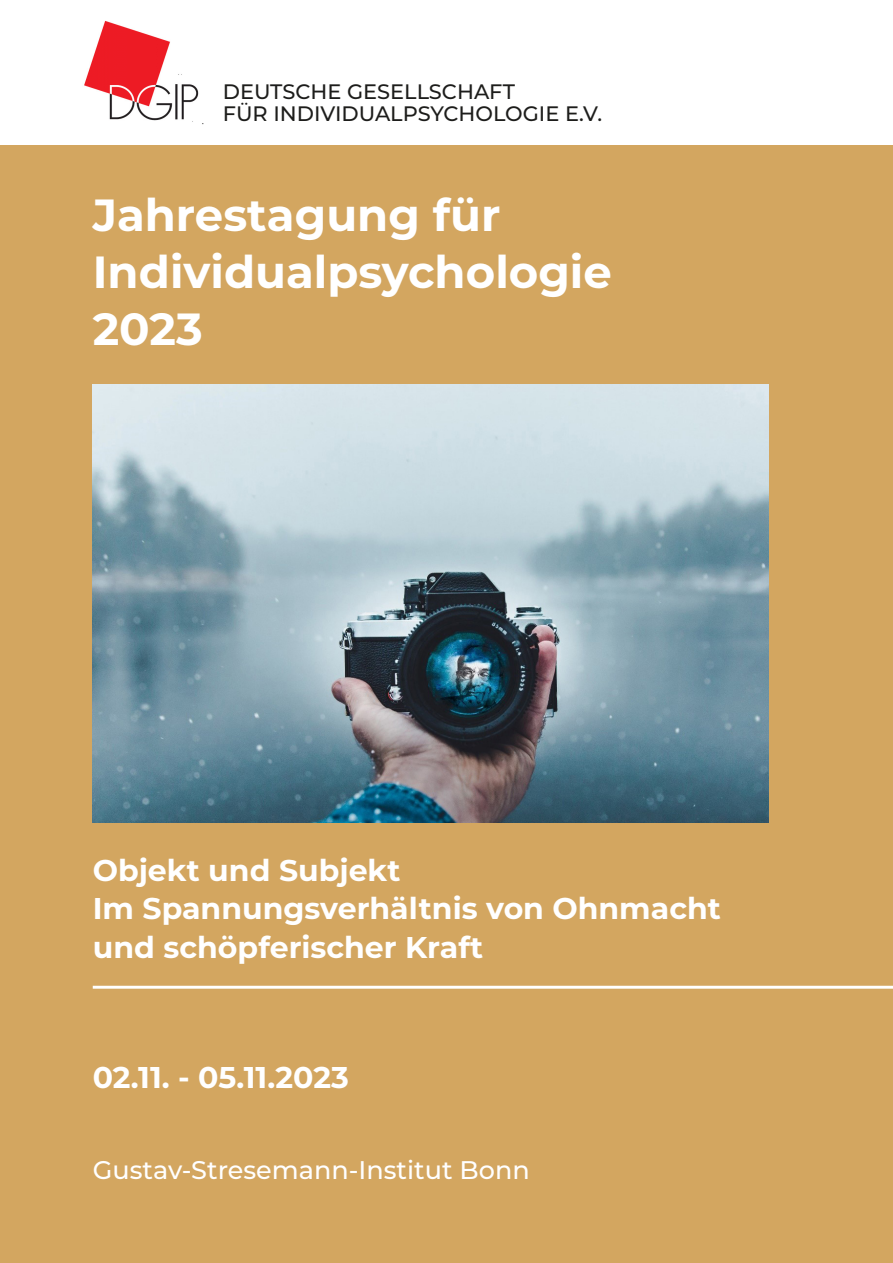
<style>
.page{position:relative;width:893px;height:1263px;background:#fff}
.page>*{position:absolute;margin:0;border:0;box-sizing:border-box;transform-origin:0 0}
.t1{font:700 45px "Montserrat";color:#fff}
.t2{font:700 30px "Montserrat";color:#fff}
.t3{font:500 25.5px "Montserrat";color:#fff}
.t4{font:500 20.85px "Montserrat";color:#1d1d1b}
</style>
<div class="page">
<div style="left:0;top:145px;width:893px;height:1118px;background:#d3a660"></div>
<img style="left:84px;top:21px;width:119px;height:104px">
<hr style="left:93px;top:986px;width:800px;height:3px;background:#fff">
<img style="left:93px;top:384px;width:676px;height:438px">
<p class="t4" style="left:223px;top:77px;width:294px">DEUTSCHE GESELLSCHAFT</p>
<p class="t4" style="left:223px;top:99px;width:381px">FÜR INDIVIDUALPSYCHOLOGIE E.V.</p>
<p class="t1" style="left:93px;top:183px;width:409px">Jahrestagung für</p>
<p class="t1" style="left:93px;top:240px;width:521px">Individualpsychologie</p>
<p class="t1" style="left:93px;top:297px;width:111px">2023</p>
<p class="t2" style="left:93px;top:849px;width:309px">Objekt und Subjekt</p>
<p class="t2" style="left:93px;top:887px;width:630px">Im Spannungsverhältnis von Ohnmacht</p>
<p class="t2" style="left:93px;top:925px;width:392px">und schöpferischer Kraft</p>
<p class="t2" style="left:93px;top:1056px;width:258px">02.11. - 05.11.2023</p>
<p class="t3" style="left:93px;top:1152px;width:438px">Gustav-Stresemann-Institut Bonn</p>
</div>
